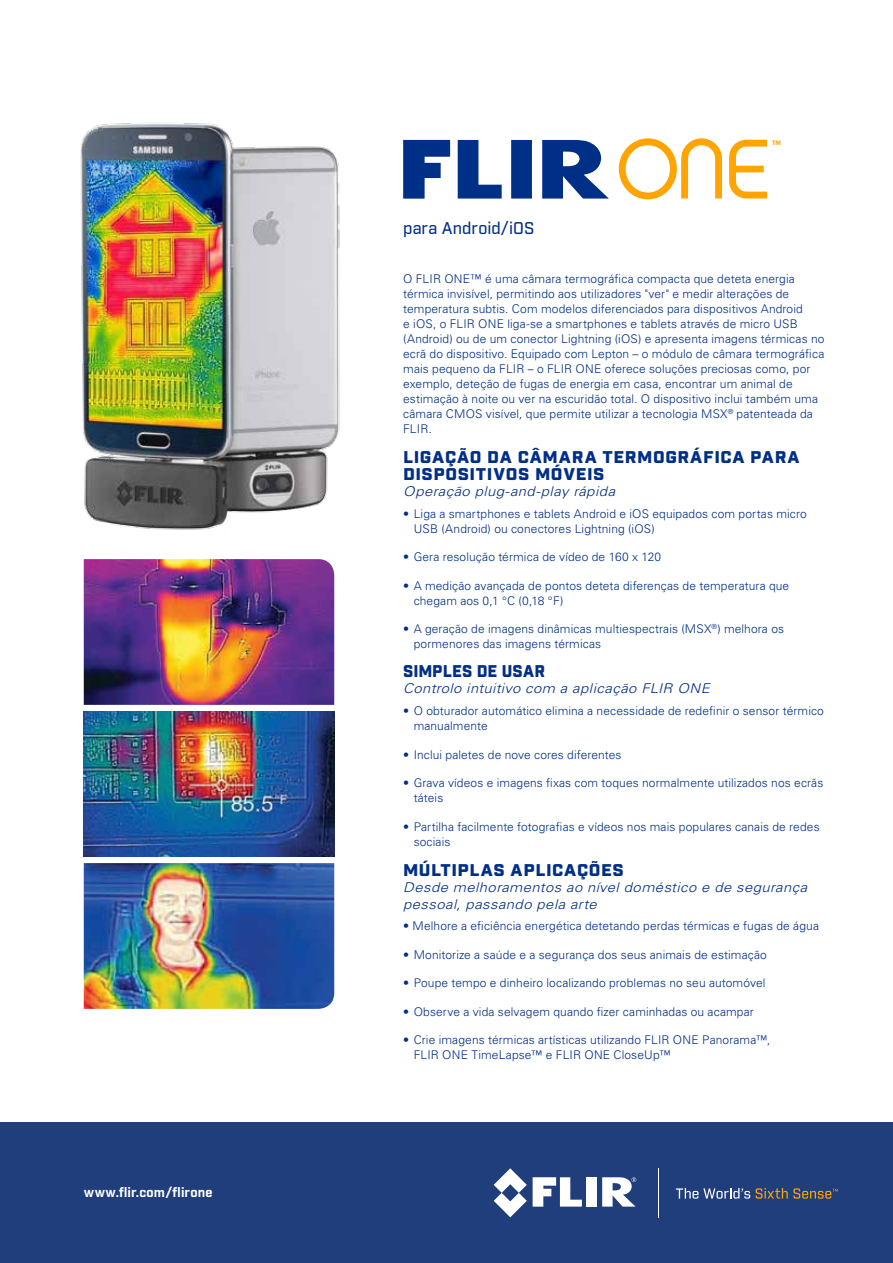
<style>
.page{position:relative;width:893px;height:1263px;background:#fff}
.page>*{position:absolute;margin:0;border:0;box-sizing:border-box;transform-origin:0 0}
.t1{font:900 16.5px/16.5px "Industry";letter-spacing:.035em;color:#002f87;scale:1.1 1}
.t2{font:500 16.5px "Industry";color:#002f87}
.t3{font:900 16.5px "Industry";letter-spacing:.005em;color:#002f87}
.t4{font:italic 300 13.5px/16.5px "Univers LT Std";letter-spacing:.03em;color:#002f87;scale:1.1 1}
.t5{font:700 13.2px "Industry";letter-spacing:.01em;color:#fff}
.t6{font:300 12px/15px "Univers LT Std";letter-spacing:.01em;color:#002f87}
.t7{font:700 6.6px "Myriad Pro";color:#ffa400}
</style>
<div class="page">
<img style="left:84px;top:559px;width:250px;height:146px">
<img style="left:84px;top:711px;width:250px;height:146px">
<img style="left:84px;top:863px;width:250px;height:146px">
<img style="left:80px;top:122px;width:260px;height:408px">
<svg style="left:619px;top:138px;width:148px;height:61px"></svg>
<svg style="left:403px;top:140px;width:206px;height:59px"></svg>
<div style="left:0;top:1123px;width:893px;height:140px;background:#203d7c"></div>
<svg style="left:533px;top:1177px;width:49px;height:30px"></svg>
<div style="left:587px;top:1177px;width:10px;height:29px;background:#fff"></div>
<svg style="left:494px;top:1168px;width:33px;height:49px"></svg>
<svg style="left:602px;top:1177px;width:34px;height:29px"></svg>
<svg style="left:676px;top:1188px;width:74px;height:10px"></svg>
<svg style="left:756px;top:1188px;width:82px;height:10px"></svg>
<hr style="left:658px;top:1168px;width:1px;height:49px;background:#fff">
<p class="t5" style="left:84px;top:1184px;width:130px">www.flir.com/flirone</p>
<p class="t7" style="left:772px;top:138px;width:11px">TM</p>
<h1 class="t2" style="left:403px;top:218px;width:133px">para Android/iOS</h1>
<p class="t6" style="left:403px;top:271px;width:423px">O FLIR ONE™ é uma câmara termográfica compacta que deteta energia térmica invisível, permitindo aos utilizadores "ver" e medir alterações de temperatura subtis. Com modelos diferenciados para dispositivos Android<br>e iOS, o FLIR ONE liga-se a smartphones e tablets através de micro USB (Android) ou de um conector Lightning (iOS) e apresenta imagens térmicas no ecrã do dispositivo. Equipado com Lepton – o módulo de câmara termográfica mais pequeno da FLIR – o FLIR ONE oferece soluções preciosas como, por exemplo, deteção de fugas de energia em casa, encontrar um animal de estimação à noite ou ver na escuridão total. O dispositivo inclui também uma câmara CMOS visível, que permite utilizar a tecnologia MSX<sup>®</sup> patenteada da FLIR.</p>
<h1 class="t1" style="left:403px;top:450px;width:362px">LIGAÇÃO DA CÂMARA TERMOGRÁFICA PARA<br>DISPOSITIVOS MÓVEIS</h1>
<p class="t4" style="left:403px;top:483px;width:194px">Operação plug-and-play rápida</p>
<p class="t6" style="left:414px;top:506px;width:395px;text-indent:-10px">• Liga a smartphones e tablets Android e iOS equipados com portas micro<br>USB (Android) ou conectores Lightning (iOS)</p>
<p class="t6" style="left:403px;top:550px;width:260px">• Gera resolução térmica de vídeo de 160 x 120</p>
<p class="t6" style="left:414px;top:578px;width:377px;text-indent:-10px">• A medição avançada de pontos deteta diferenças de temperatura que chegam aos 0,1 °C (0,18 °F)</p>
<p class="t6" style="left:414px;top:622px;width:372px;text-indent:-10px">• A geração de imagens dinâmicas multiespectrais (MSX<sup>®</sup>) melhora os pormenores das imagens térmicas</p>
<h1 class="t3" style="left:403px;top:661px;width:143px">SIMPLES DE USAR</h1>
<p class="t4" style="left:403px;top:680px;width:280px">Controlo intuitivo com a aplicação FLIR ONE</p>
<p class="t6" style="left:414px;top:703px;width:412px;text-indent:-10px">• O obturador automático elimina a necessidade de redefinir o sensor térmico manualmente</p>
<p class="t6" style="left:403px;top:747px;width:220px">• Inclui paletes de nove cores diferentes</p>
<p class="t6" style="left:414px;top:775px;width:411px;text-indent:-10px">• Grava vídeos e imagens fixas com toques normalmente utilizados nos ecrãs táteis</p>
<p class="t6" style="left:414px;top:819px;width:407px;text-indent:-10px">• Partilha facilmente fotografias e vídeos nos mais populares canais de redes sociais</p>
<h1 class="t1" style="left:403px;top:862px;width:202px">MÚLTIPLAS APLICAÇÕES</h1>
<p class="t4" style="left:403px;top:879px;width:369px">Desde melhoramentos ao nível doméstico e de segurança pessoal, passando pela arte</p>
<p class="t6" style="left:403px;top:919px;width:417px">• Melhore a eficiência energética detetando perdas térmicas e fugas de água</p>
<p class="t6" style="left:403px;top:947px;width:365px">• Monitorize a saúde e a segurança dos seus animais de estimação</p>
<p class="t6" style="left:403px;top:976px;width:364px">• Poupe tempo e dinheiro localizando problemas no seu automóvel</p>
<p class="t6" style="left:403px;top:1004px;width:352px">• Observe a vida selvagem quando fizer caminhadas ou acampar</p>
<p class="t6" style="left:414px;top:1033px;width:358px;text-indent:-10px">• Crie imagens térmicas artísticas utilizando FLIR ONE Panorama™,<br>FLIR ONE TimeLapse™ e FLIR ONE CloseUp™</p>
</div>
